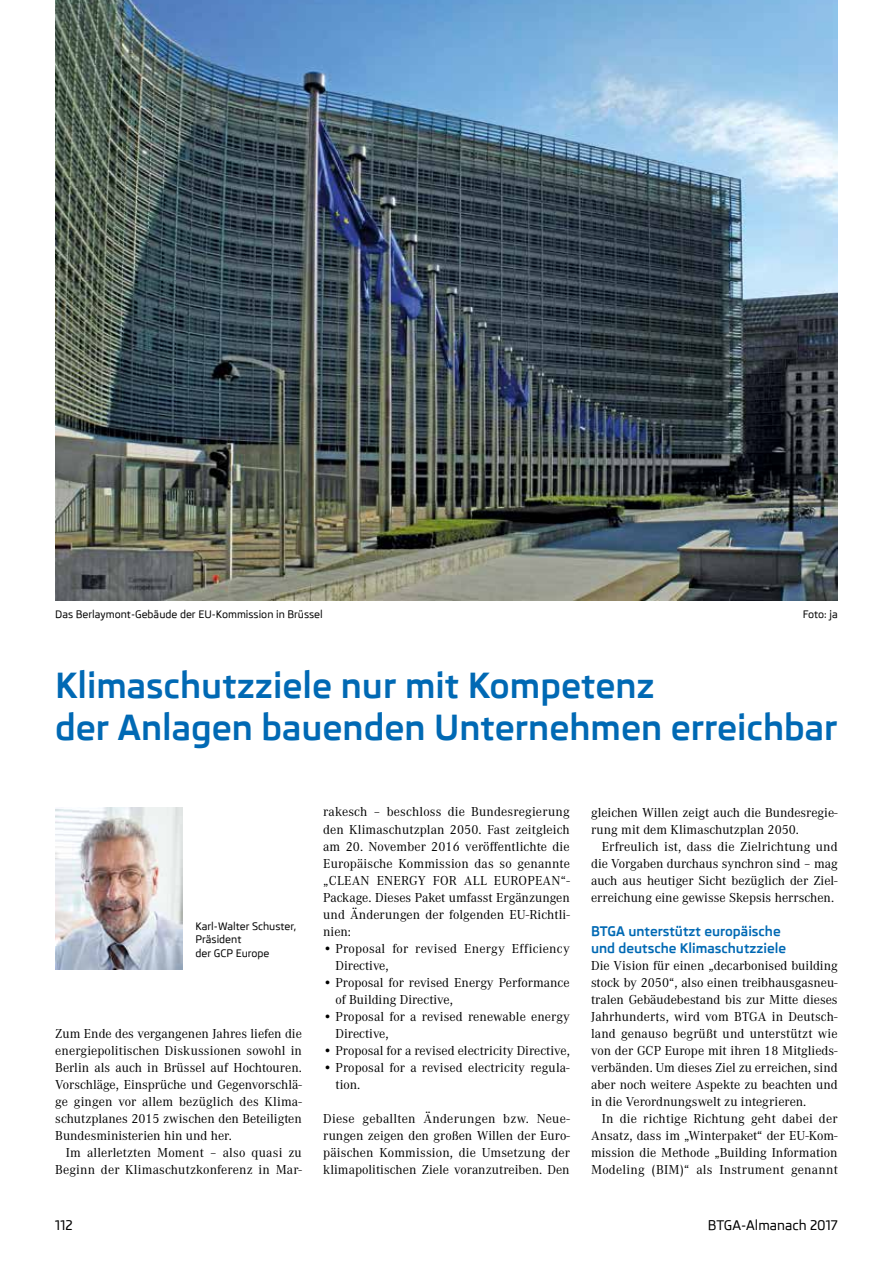
<style>
.page{position:relative;width:893px;height:1263px;background:#fff}
.page>*{position:absolute;margin:0;border:0;box-sizing:border-box;transform-origin:0 0}
.t1{font:700 35.25px/42px "Skoda Pro";color:#0069b4}
.t2{font:13.5px/17px "Corporate A";color:#000;text-align:justify}
.t3{font:700 13.5px/17px "Skoda Pro";color:#0069b4}
.t4{font:13.5px/17px "Corporate A";letter-spacing:.02em;color:#000}
.t5{font:500 13.5px "Skoda Pro";color:#000}
.t6{font:500 10.5px/13.5px "Skoda Pro";color:#000}
</style>
<div class="page">
<img style="left:55px;top:808px;width:128px;height:161px">
<img style="left:55px;top:0;width:783px;height:601px">
<p class="t6" style="left:55px;top:607px;width:269px">Das Berlaymont-Gebäude der EU-Kommission in Brüssel</p>
<p class="t6" style="left:803px;top:607px;width:37px">Foto: ja</p>
<h1 class="t1" style="left:55px;top:665px;width:784px">Klimaschutzziele nur mit Kompetenz<br>der Anlagen bauenden Unternehmen erreichbar</h1>
<p class="t6" style="left:196px;top:919px;width:102px">Karl-Walter Schuster,<br>Präsident<br>der GCP Europe</p>
<p class="t2" style="left:55px;top:1025px;width:248px">Zum Ende des vergangenen Jahres liefen die energiepolitischen Diskussionen sowohl in Berlin als auch in Brüssel auf Hochtouren.<br>Vorschläge, Einsprüche und Gegenvorschlä&shy;ge gingen vor allem bezüglich des Klima&shy;schutzplanes 2015 zwischen den Beteiligten Bundesministerien hin und her.</p>
<p class="t2" style="left:55px;top:1144px;width:248px;text-align:right">Im allerletzten Moment – also quasi zu<br>Beginn der Klimaschutzkonferenz in Mar-</p>
<p class="t2" style="left:323px;top:804px;width:248px">rakesch – beschloss die Bundesregierung den Klimaschutzplan 2050. Fast zeitgleich am 20. November 2016 veröffentlichte die Europäische Kommission das so genannte „CLEAN ENERGY FOR ALL EUROPEAN“- Package. Dieses Paket umfasst Ergänzungen und Änderungen der folgenden EU-Richtli&shy;nien:</p>
<p class="t4" style="left:336px;top:940px;width:236px;text-indent:-12px">• Proposal for revised Energy Efficiency<br>Directive,</p>
<p class="t2" style="left:336px;top:974px;width:236px;text-indent:-12px">• Proposal for revised Energy Performance of Building Directive,</p>
<p class="t2" style="left:336px;top:1008px;width:236px;text-indent:-12px">• Proposal for a revised renewable energy<br>Directive,</p>
<p class="t2" style="left:323px;top:1042px;width:248px">• Proposal for a revised electricity Directive,</p>
<p class="t2" style="left:336px;top:1059px;width:236px;text-indent:-12px">• Proposal for a revised electricity regula&shy;tion.</p>
<p class="t2" style="left:323px;top:1110px;width:248px">Diese geballten Änderungen bzw. Neue&shy;rungen zeigen den großen Willen der Euro&shy;päischen Kommission, die Umsetzung der klimapolitischen Ziele voranzutreiben. Den</p>
<p class="t2" style="left:591px;top:804px;width:248px">gleichen Willen zeigt auch die Bundesregie&shy;rung mit dem Klimaschutzplan 2050.</p>
<p class="t2" style="left:591px;top:838px;width:248px;text-indent:11px">Erfreulich ist, dass die Zielrichtung und die Vorgaben durchaus synchron sind – mag auch aus heutiger Sicht bezüglich der Ziel&shy;erreichung eine gewisse Skepsis herrschen.</p>
<p class="t3" style="left:591px;top:922px;width:197px">BTGA unterstützt europäische und deutsche Klimaschutzziele</p>
<p class="t2" style="left:591px;top:957px;width:248px">Die Vision für einen „decarbonised building stock by 2050“, also einen treibhausgasneu&shy;tralen Gebäudebestand bis zur Mitte dieses Jahrhunderts, wird vom BTGA in Deutsch&shy;land genauso begrüßt und unterstützt wie von der GCP Europe mit ihren 18 Mitglieds&shy;verbänden. Um dieses Ziel zu erreichen, sind aber noch weitere Aspekte zu beachten und in die Verordnungswelt zu integrieren.</p>
<p class="t2" style="left:591px;top:1110px;width:248px;text-indent:11px">In die richtige Richtung geht dabei der Ansatz, dass im „Winterpaket“ der EU-Kom&shy;mission die Methode „Building Information Modeling (BIM)“ als Instrument genannt</p>
<p class="t5" style="left:55px;top:1217px;width:19px">112</p>
<p class="t5" style="left:708px;top:1217px;width:131px">BTGA-Almanach 2017</p>
</div>
